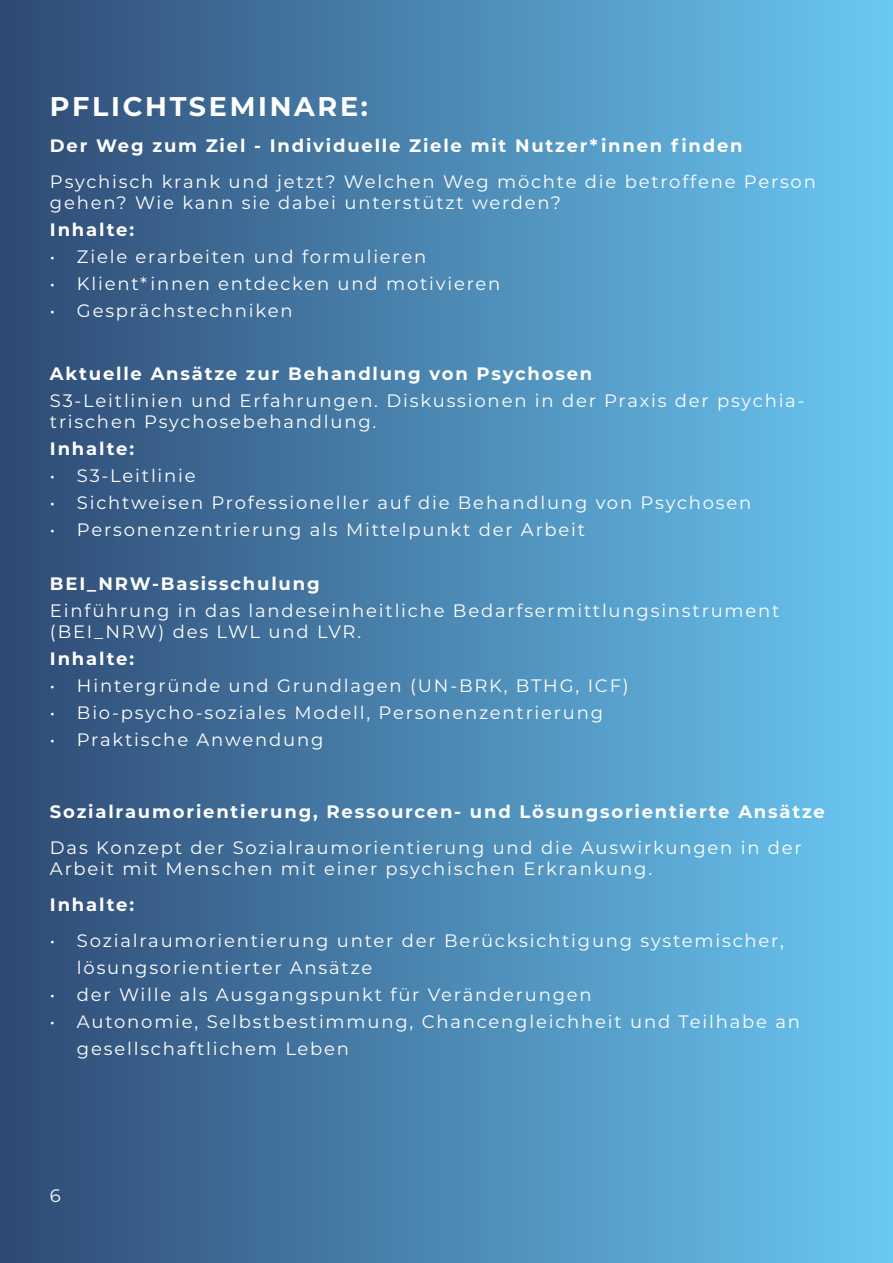
<style>
.page{position:relative;width:893px;height:1263px;background:#fff}
.page>*{position:absolute;margin:0;border:0;box-sizing:border-box;transform-origin:0 0}
.SUBTITLE{font:700 27px "Montserrat";letter-spacing:.1em;color:#fff}
.SUBTITLE-2{font:18px/21px "Montserrat";letter-spacing:.1em;color:#fff}
.SUBTITLE-3{font:700 18px "Montserrat";letter-spacing:.1em;color:#fff}
.s1{font-weight:700}
</style>
<div class="page">
<div style="left:0;top:0;width:893px;height:1263px;background:linear-gradient(to right,#2e4973,#6ac8f4)"></div>
<hr style="left:892px;top:0;width:1px;height:1263px;background:#6ac8f3">
<p class="SUBTITLE" style="left:50px;top:87px;width:319px">PFLICHTSEMINARE:</p>
<p class="SUBTITLE-2" style="left:50px;top:127px;width:767px;line-height:36px"><span class="s1">Der Weg zum Ziel - Individuelle Ziele mit Nutzer*innen finden<br></span>Psychisch krank und jetzt? Welchen Weg möchte die betroffene Person</p>
<p class="SUBTITLE-2" style="left:50px;top:192px;width:512px">gehen? Wie kann sie dabei unterstützt werden?</p>
<p class="SUBTITLE-3" style="left:50px;top:217px;width:86px">Inhalte:</p>
<p class="SUBTITLE-2" style="left:50px;top:246px;width:378px">• Ziele erarbeiten und formulieren</p>
<p class="SUBTITLE-2" style="left:50px;top:273px;width:452px">• Klient*innen entdecken und motivieren</p>
<p class="SUBTITLE-2" style="left:50px;top:300px;width:244px">• Gesprächstechniken</p>
<p class="SUBTITLE-3" style="left:50px;top:361px;width:544px">Aktuelle Ansätze zur Behandlung von Psychosen</p>
<p class="SUBTITLE-2" style="left:50px;top:390px;width:756px">S3-Leitlinien und Erfahrungen. Diskussionen in der Praxis der psychia&shy;trischen Psychosebehandlung.</p>
<p class="SUBTITLE-3" style="left:50px;top:436px;width:86px">Inhalte:</p>
<p class="SUBTITLE-2" style="left:50px;top:465px;width:147px">• S3-Leitlinie</p>
<p class="SUBTITLE-2" style="left:50px;top:492px;width:703px">• Sichtweisen Professioneller auf die Behandlung von Psychosen</p>
<p class="SUBTITLE-2" style="left:50px;top:519px;width:537px">• Personenzentrierung als Mittelpunkt der Arbeit</p>
<p class="SUBTITLE-3" style="left:50px;top:571px;width:271px">BEI_NRW-Basisschulung</p>
<p class="SUBTITLE-2" style="left:50px;top:600px;width:731px">Einführung in das landeseinheitliche Bedarfsermittlungsinstrument (BEI_NRW) des LWL und LVR.</p>
<p class="SUBTITLE-3" style="left:50px;top:646px;width:86px">Inhalte:</p>
<p class="SUBTITLE-2" style="left:50px;top:675px;width:580px">• Hintergründe und Grundlagen (UN-BRK, BTHG, ICF)</p>
<p class="SUBTITLE-2" style="left:50px;top:702px;width:555px">• Bio-psycho-soziales Modell, Personenzentrierung</p>
<p class="SUBTITLE-2" style="left:50px;top:729px;width:275px">• Praktische Anwendung</p>
<p class="SUBTITLE-3" style="left:50px;top:799px;width:776px">Sozialraumorientierung, Ressourcen- und Lösungsorientierte Ansätze</p>
<p class="SUBTITLE-2" style="left:50px;top:837px;width:753px">Das Konzept der Sozialraumorientierung und die Auswirkungen in der<br>Arbeit mit Menschen mit einer psychischen Erkrankung.</p>
<p class="SUBTITLE-3" style="left:50px;top:892px;width:86px">Inhalte:</p>
<p class="SUBTITLE-2" style="left:77px;top:927px;width:708px;line-height:27px;text-indent:-27px">• Sozialraumorientierung unter der Berücksichtigung systemischer, lösungsorientierter Ansätze</p>
<p class="SUBTITLE-2" style="left:50px;top:984px;width:543px">• der Wille als Ausgangspunkt für Veränderungen</p>
<p class="SUBTITLE-2" style="left:77px;top:1008px;width:724px;line-height:27px;text-indent:-27px">• Autonomie, Selbstbestimmung, Chancengleichheit und Teilhabe an gesellschaftlichem Leben</p>
<p class="SUBTITLE-2" style="left:50px;top:1185px;width:12px">6</p>
</div>
